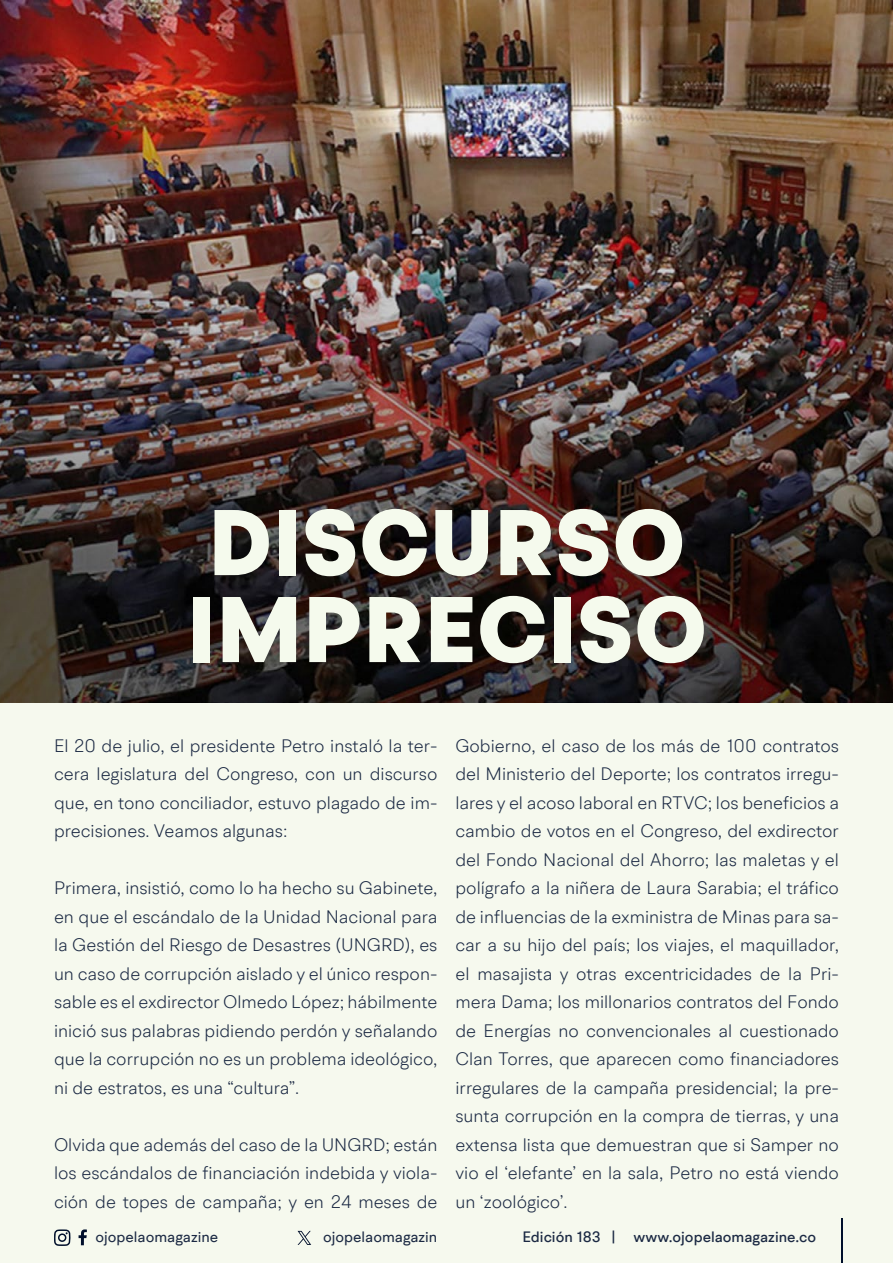
<style>
.page{position:relative;width:893px;height:1263px;background:#f6f9ee}
.page>*{position:absolute;margin:0;border:0;box-sizing:border-box;transform-origin:0 0}
.t1{font:900 93px/87px "BR Hendrix";letter-spacing:.01em;color:#f5faed}
.t2{font:300 18px/28.5px "BR Hendrix";color:#1b2943;text-align:justify}
.t3{font:500 15px "BR Hendrix";color:#1b2943}
.t4{font:15px "BR Hendrix";color:#1b2943}
</style>
<div class="page">
<svg style="left:79px;top:1229px;width:8px;height:16px"></svg>
<svg style="left:54px;top:1229px;width:17px;height:17px"></svg>
<hr style="left:841px;top:1219px;width:1px;height:44px;background:#000f2b">
<svg style="left:298px;top:1231px;width:13px;height:14px"></svg>
<img style="left:0;top:0;width:893px;height:702px">
<h1 class="t1" style="left:187px;top:502px;width:522px">DISCURSO<br>IMPRECISO</h1>
<p class="t2" style="left:54px;top:731px;width:385px">El 20 de julio, el presidente Petro instaló la ter&shy;cera legislatura del Congreso, con un discurso que, en tono conciliador, estuvo plagado de im&shy;precisiones. Veamos algunas:</p>
<p class="t2" style="left:54px;top:873px;width:385px">Primera, insistió, como lo ha hecho su Gabinete, en que el escándalo de la Unidad Nacional para la Gestión del Riesgo de Desastres (UNGRD), es un caso de corrupción aislado y el único respon&shy;sable es el exdirector Olmedo López; hábilmente inició sus palabras pidiendo perdón y señalando que la corrupción no es un problema ideológico, ni de estratos, es una “cultura”.</p>
<p class="t2" style="left:54px;top:1130px;width:385px">Olvida que además del caso de la UNGRD; están los escándalos de financiación indebida y viola&shy;ción de topes de campaña; y en 24 meses de</p>
<p class="t2" style="left:455px;top:731px;width:385px">Gobierno, el caso de los más de 100 contratos del Ministerio del Deporte; los contratos irregu&shy;lares y el acoso laboral en RTVC; los beneficios a cambio de votos en el Congreso, del exdirector del Fondo Nacional del Ahorro; las maletas y el polígrafo a la niñera de Laura Sarabia; el tráfico de influencias de la exministra de Minas para sa&shy;car a su hijo del país; los viajes, el maquillador, el masajista y otras excentricidades de la Pri&shy;mera Dama; los millonarios contratos del Fondo de Energías no convencionales al cuestionado Clan Torres, que aparecen como financiadores irregulares de la campaña presidencial; la pre&shy;sunta corrupción en la compra de tierras, y una extensa lista que demuestran que si Samper no vio el ‘elefante’ en la sala, Petro no está viendo un ‘zoológico’.</p>
<p class="t4" style="left:96px;top:1227px;width:124px">ojopelaomagazine</p>
<p class="t4" style="left:323px;top:1227px;width:116px">ojopelaomagazin</p>
<p class="t3" style="left:522px;top:1227px;width:295px">Edición 183 | www.ojopelaomagazine.co</p>
</div>
